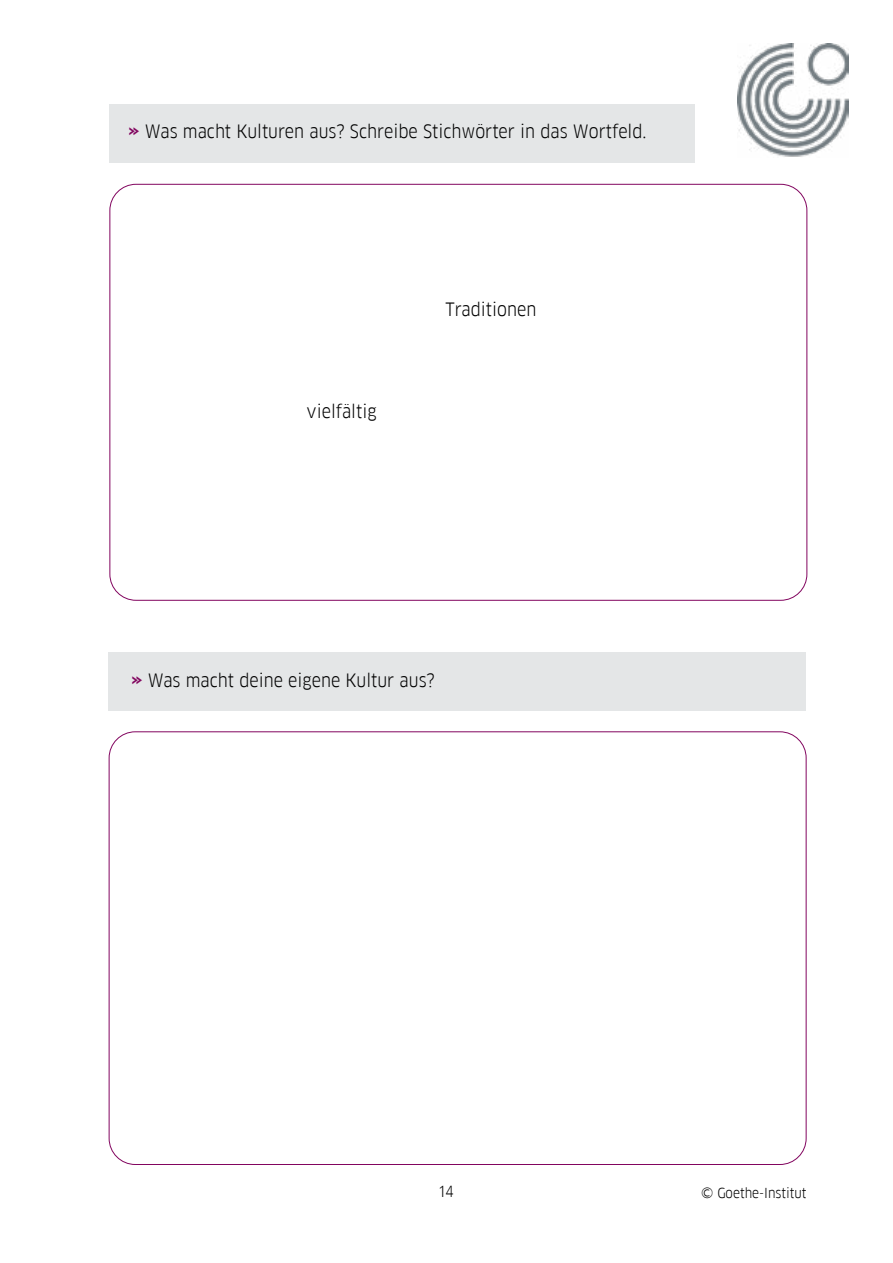
<style>
.page{position:relative;width:893px;height:1263px;background:#fff}
.page>*{position:absolute;margin:0;border:0;box-sizing:border-box;transform-origin:0 0}
.t1{font:18px "Goethe FF Clan";color:#000}
.t2{font:15px "Goethe FF Clan";color:#000}
.t3{font:13.5px "Goethe FF Clan";color:#000}
.s1{font-weight:700;color:#82055f}
</style>
<div class="page">
<img style="left:737px;top:44px;width:111px;height:113px">
<div style="left:109px;top:105px;width:585px;height:58px;background:#e4e6e7"></div>
<div style="left:109px;top:653px;width:697px;height:58px;background:#e4e6e7"></div>
<p class="t1" style="left:129px;top:121px;width:519px"><span class="s1">»</span> Was macht Kulturen aus? Schreibe Stichwörter in das Wortfeld.</p>
<p class="t1" style="left:307px;top:401px;width:72px">vielfältig</p>
<p class="t1" style="left:445px;top:299px;width:92px">Traditionen</p>
<p class="t1" style="left:131px;top:669px;width:305px"><span class="s1">»</span> Was macht deine eigene Kultur aus?</p>
<p class="t2" style="left:439px;top:1183px;width:17px">14</p>
<p class="t3" style="left:701px;top:1185px;width:107px">© Goethe-Institut</p>
</div>
